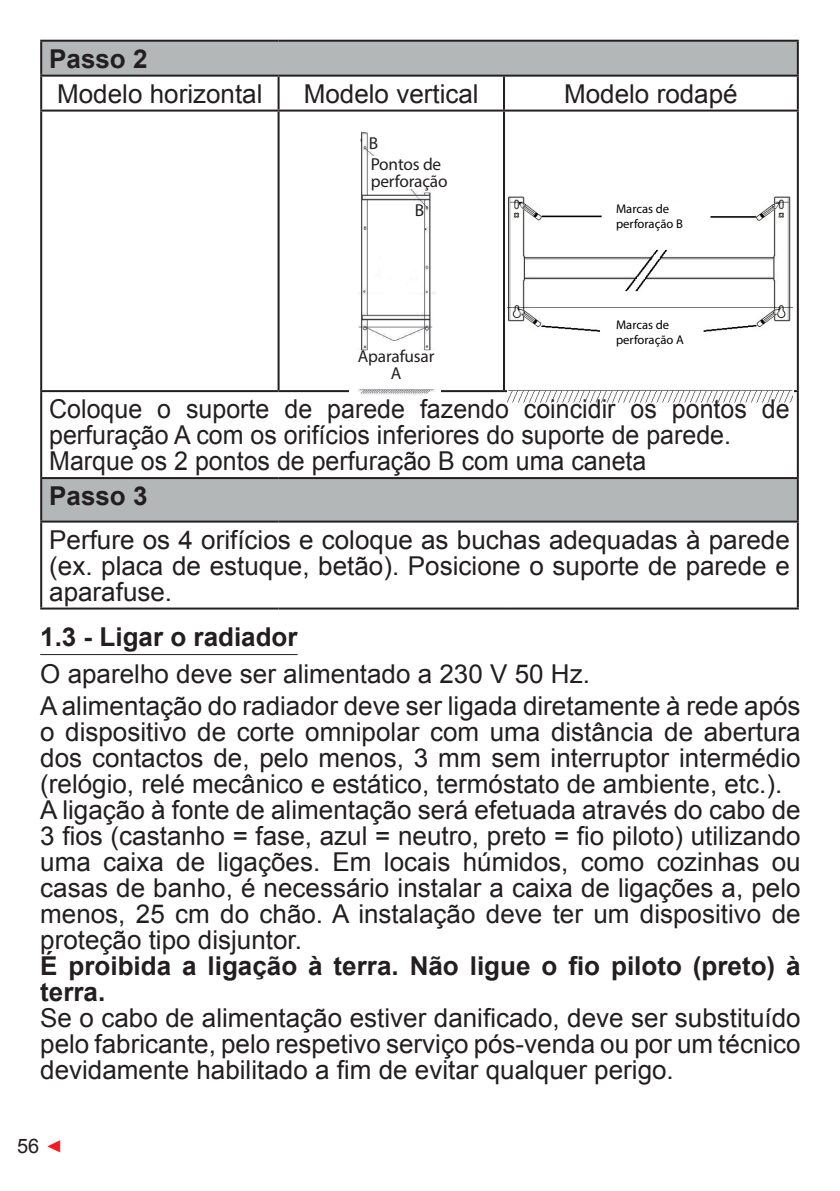
<style>
.page{position:relative;width:840px;height:1191px;background:#fff}
.page>*{position:absolute;margin:0;border:0;box-sizing:border-box;transform-origin:0 0}
.t1{font:26px/26px "Arial";color:#231f20;text-align:justify}
.t2{font:26px/26px "Arial";color:#231f20;scale:.96 1}
.t3{font:700 26px/26px "Arial";color:#231f20}
.t4{font:20px "Arial";color:#231f20}
.t5{font:17.2px/17.2px "Helvetica";letter-spacing:-.01em;color:#231f20}
.t6{font:17.2px "Myriad Pro";color:#231f20}
.t7{font:12.6px/15.2px "Myriad Pro";color:#000}
.s1{font-family:"Minion Pro";font-size:26px;color:#ee1d23}
</style>
<div class="page">
<hr style="left:40px;top:654px;width:257px;height:1px;background:#231f20">
<svg style="left:42px;top:42px;width:754px;height:478px"></svg>
<hr style="left:40px;top:77px;width:2px;height:33px;background:#231f20">
<hr style="left:277px;top:77px;width:2px;height:33px;background:#231f20">
<hr style="left:502px;top:77px;width:2px;height:33px;background:#231f20">
<hr style="left:796px;top:77px;width:2px;height:33px;background:#231f20">
<hr style="left:40px;top:110px;width:238px;height:2px;background:#231f20">
<hr style="left:40px;top:112px;width:2px;height:278px;background:#231f20">
<hr style="left:278px;top:110px;width:225px;height:2px;background:#231f20">
<hr style="left:277px;top:112px;width:2px;height:278px;background:#231f20">
<hr style="left:503px;top:110px;width:295px;height:2px;background:#231f20">
<hr style="left:502px;top:112px;width:2px;height:278px;background:#231f20">
<hr style="left:796px;top:112px;width:2px;height:278px;background:#231f20">
<hr style="left:40px;top:390px;width:238px;height:2px;background:#231f20">
<hr style="left:40px;top:392px;width:2px;height:85px;background:#231f20">
<hr style="left:278px;top:390px;width:225px;height:2px;background:#231f20">
<hr style="left:503px;top:390px;width:295px;height:2px;background:#231f20">
<hr style="left:796px;top:392px;width:2px;height:85px;background:#231f20">
<hr style="left:40px;top:477px;width:238px;height:2px;background:#231f20">
<hr style="left:40px;top:479px;width:2px;height:41px;background:#231f20">
<hr style="left:278px;top:477px;width:225px;height:2px;background:#231f20">
<hr style="left:503px;top:477px;width:295px;height:2px;background:#231f20">
<hr style="left:796px;top:479px;width:2px;height:41px;background:#231f20">
<hr style="left:40px;top:520px;width:238px;height:2px;background:#231f20">
<hr style="left:40px;top:522px;width:2px;height:85px;background:#231f20">
<hr style="left:278px;top:520px;width:225px;height:2px;background:#231f20">
<hr style="left:503px;top:520px;width:295px;height:2px;background:#231f20">
<hr style="left:796px;top:522px;width:2px;height:85px;background:#231f20">
<hr style="left:40px;top:607px;width:238px;height:2px;background:#231f20">
<hr style="left:278px;top:607px;width:225px;height:2px;background:#231f20">
<hr style="left:503px;top:607px;width:295px;height:2px;background:#231f20">
<hr style="left:796px;top:42px;width:2px;height:33px;background:#231f20">
<hr style="left:40px;top:40px;width:238px;height:2px;background:#231f20">
<hr style="left:40px;top:42px;width:2px;height:33px;background:#231f20">
<hr style="left:278px;top:40px;width:225px;height:2px;background:#231f20">
<hr style="left:503px;top:40px;width:295px;height:2px;background:#231f20">
<hr style="left:40px;top:75px;width:238px;height:2px;background:#231f20">
<hr style="left:278px;top:75px;width:225px;height:2px;background:#231f20">
<hr style="left:503px;top:75px;width:295px;height:2px;background:#231f20">
<img style="left:349px;top:124px;width:91px;height:271px">
<div style="left:369px;top:134px;width:11px;height:16px;background:#fff"></div>
<div style="left:369px;top:156px;width:71px;height:32px;background:#fff"></div>
<div style="left:371px;top:342px;width:49px;height:28px;background:#fff"></div>
<svg style="left:415px;top:204px;width:9px;height:8px"></svg>
<img style="left:507px;top:196px;width:286px;height:215px">
<div style="left:615px;top:204px;width:79px;height:32px;background:#fff"></div>
<div style="left:612px;top:310px;width:77px;height:37px;background:#fff"></div>
<p class="t3" style="left:49px;top:46px;width:100px">Passo 2</p>
<p class="t1" style="left:57px;top:81px;width:207px">Modelo horizontal</p>
<p class="t1" style="left:303px;top:81px;width:176px">Modelo vertical</p>
<p class="t1" style="left:563px;top:81px;width:175px">Modelo rodapé</p>
<p class="t6" style="left:369px;top:133px;width:11px">B</p>
<p class="t5" style="left:370px;top:155px;width:78px">Pontos de perforação</p>
<p class="t6" style="left:414px;top:199px;width:11px">B</p>
<p class="t7" style="left:615px;top:201px;width:68px">Marcas de perforação B</p>
<p class="t5" style="left:357px;top:347px;width:78px;text-align:center">Aparafusar<br>A</p>
<p class="t7" style="left:615px;top:317px;width:69px">Marcas de perforação A</p>
<p class="t2" style="left:49px;top:396px;width:772px">Coloque o suporte de parede fazendo coincidir os pontos de perfuração A com os orifícios inferiores do suporte de parede.<br>Marque os 2 pontos de perfuração B com uma caneta</p>
<p class="t3" style="left:49px;top:483px;width:100px">Passo 3</p>
<p class="t1" style="left:49px;top:526px;width:741px">Perfure os 4 orifícios e coloque as buchas adequadas à parede (ex. placa de estuque, betão). Posicione o suporte de parede e aparafuse.</p>
<p class="t3" style="left:40px;top:624px;width:259px">1.3 - Ligar o radiador</p>
<p class="t1" style="left:40px;top:658px;width:761px;line-height:31.6px">O aparelho deve ser alimentado a 230 V 50 Hz.<br>A alimentação do radiador deve ser ligada diretamente à rede após</p>
<p class="t1" style="left:40px;top:718px;width:761px;text-align:left">o dispositivo de corte omnipolar com uma distância de abertura dos contactos de, pelo menos, 3 mm sem interruptor intermédio (relógio, relé mecânico e estático, termóstato de ambiente, etc.).<br>A ligação à fonte de alimentação será efetuada através do cabo de 3 fios (castanho = fase, azul = neutro, preto = fio piloto) utilizando uma caixa de ligações. Em locais húmidos, como cozinhas ou casas de banho, é necessário instalar a caixa de ligações a, pelo menos, 25 cm do chão. A instalação deve ter um dispositivo de proteção tipo disjuntor.</p>
<p class="t3" style="left:40px;top:953px;width:761px">É proibida a ligação à terra. Não ligue o fio piloto (preto) à terra.</p>
<p class="t1" style="left:40px;top:1004px;width:761px">Se o cabo de alimentação estiver danificado, deve ser substituído pelo fabricante, pelo respetivo serviço pós-venda ou por um técnico devidamente habilitado a fim de evitar qualquer perigo.</p>
<p class="t4" style="left:17px;top:1133px;width:47px">56 <span class="s1">◀</span></p>
</div>
